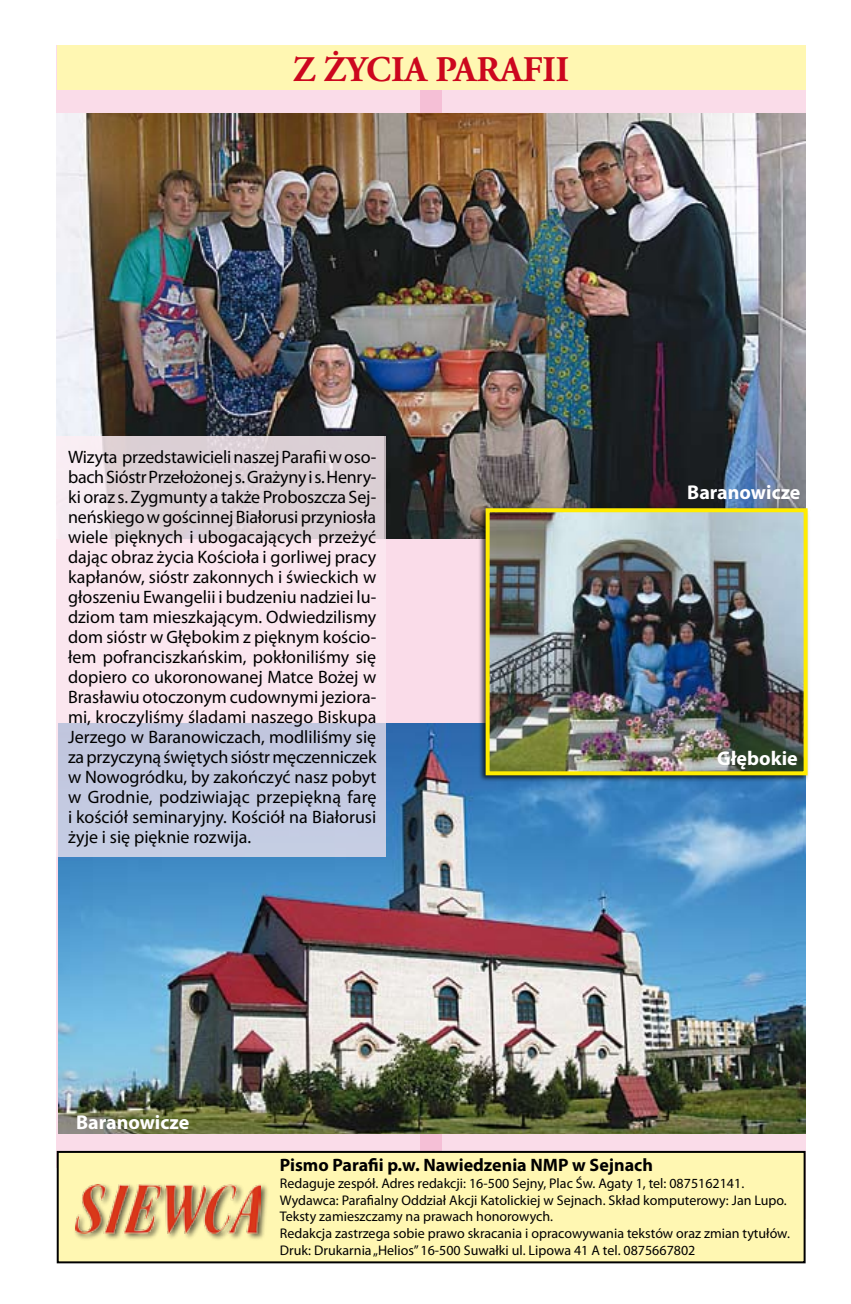
<style>
.page{position:relative;width:851px;height:1304px;background:#fff}
.page>*{position:absolute;margin:0;border:0;box-sizing:border-box;transform-origin:0 0}
.t1{font:700 36px "Adobe Garamond Pro";color:#cc071e}
.t2{font:700 20px "Myriad Pro";color:#fff}
.t3{font:18px/20px "Myriad Pro";color:#000;text-align:justify}
.t4{font:700 18px "Myriad Pro";color:#000}
.t5{font:14px/16.8px "Myriad Pro";color:#000}
</style>
<div class="page">
<div style="left:442px;top:45px;width:363px;height:1174px;background:#fadce9"></div>
<div style="left:57px;top:45px;width:363px;height:1123px;background:#fadce9"></div>
<div style="left:57px;top:45px;width:748px;height:45px;background:#fff7b2"></div>
<div style="left:58px;top:1152px;width:746px;height:110px;background:#fff7b2"></div>
<div style="left:57px;top:1151px;width:748px;height:112px;border:2px solid #000"></div>
<div style="left:73px;top:1182px;width:196px;height:59px;background:#000;opacity:.6"></div>
<img style="left:76px;top:1185px;width:185px;height:48px">
<div style="left:415px;top:312px;width:27px;height:495px;background:#fadce9"></div>
<img style="left:58px;top:724px;width:747px;height:410px">
<img style="left:57px;top:113px;width:748px;height:426px">
<div style="left:477px;top:505px;width:333px;height:279px;background:#000;opacity:.75"></div>
<img style="left:490px;top:513px;width:312px;height:257px">
<div style="left:485px;top:508px;width:322px;height:267px;border:4px solid #ffec00"></div>
<svg style="left:57px;top:437px;width:329px;height:420px"></svg>
<h1 class="t1" style="left:293px;top:48px;width:277px">Z ŻYCIA PARAFII</h1>
<p class="t3" style="left:68px;top:447px;width:310px">Wizyta przedstawicieli naszej Parafii w oso&shy;bach Sióstr Przełożonej s. Grażyny i s. Henry&shy;ki oraz s. Zygmunty a także Proboszcza Sej&shy;neńskiego w gościnnej Białorusi przyniosła wiele pięknych i ubogacających przeżyć dając obraz życia Kościoła i gorliwej pracy kapłanów, sióstr zakonnych i świeckich w głoszeniu Ewangelii i budzeniu nadziei lu&shy;dziom tam mieszkającym. Odwiedzilismy dom sióstr w Głębokim z pięknym kościo&shy;łem pofranciszkańskim, pokłoniliśmy się dopiero co ukoronowanej Matce Bożej w Brasławiu otoczonym cudownymi jeziora&shy;mi, kroczyliśmy śladami naszego Biskupa Jerzego w Baranowiczach, modliliśmy się za przyczyną świętych sióstr męczenniczek w Nowogródku, by zakończyć nasz pobyt w Grodnie, podziwiając przepiękną farę i kościół seminaryjny. Kościół na Białorusi żyje i się pięknie rozwija.</p>
<p class="t2" style="left:76px;top:1109px;width:115px">Baranowicze</p>
<p class="t2" style="left:687px;top:479px;width:115px">Baranowicze</p>
<p class="t2" style="left:717px;top:745px;width:82px">Głębokie</p>
<p class="t4" style="left:280px;top:1153px;width:374px">Pismo Parafii p.w. Nawiedzenia NMP w Sejnach</p>
<p class="t5" style="left:280px;top:1174px;width:511px">Redaguje zespół. Adres redakcji: 16-500 Sejny, Plac Św. Agaty 1, tel: 0875162141.<br>Wydawca: Parafialny Oddział Akcji Katolickiej w Sejnach. Skład komputerowy: Jan Lupo.<br>Teksty zamieszczamy na prawach honorowych.<br>Redakcja zastrzega sobie prawo skracania i opracowywania tekstów oraz zmian tytułów.<br>Druk: Drukarnia „Helios” 16-500 Suwałki ul. Lipowa 41 A tel. 0875667802</p>
</div>
